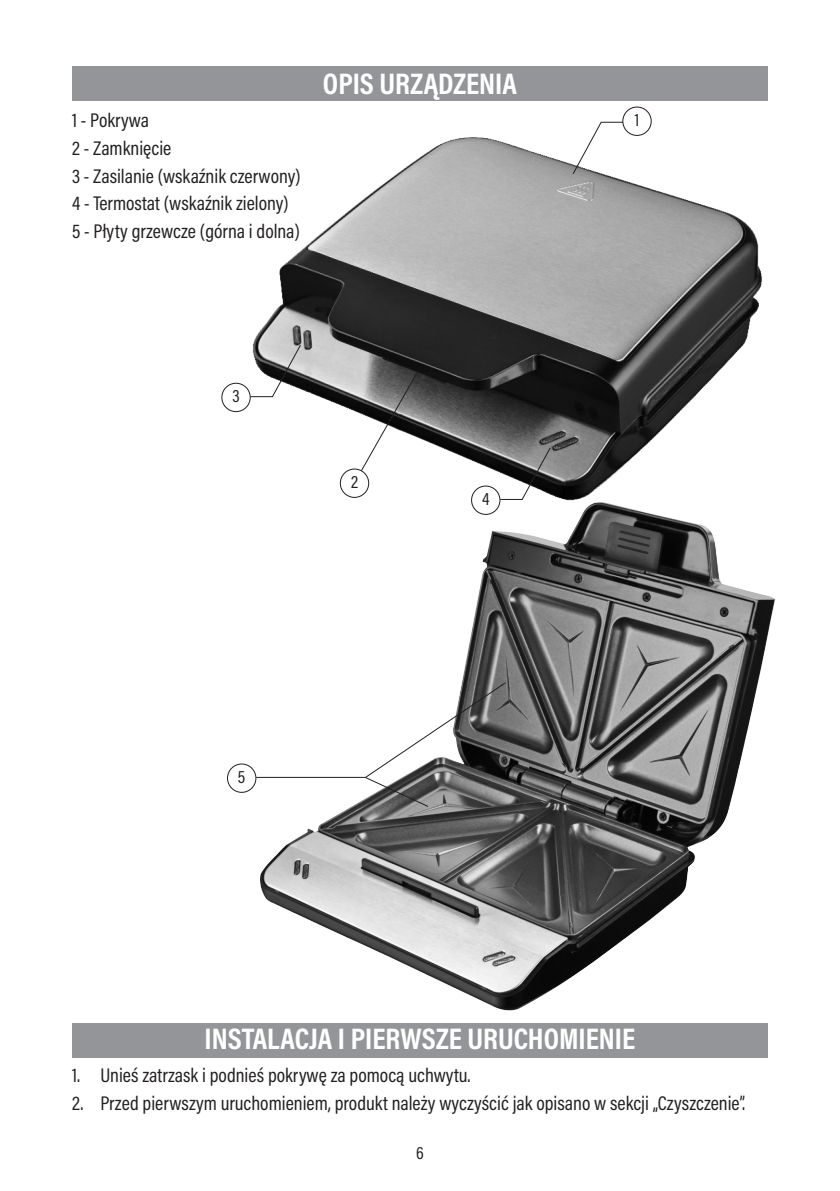
<style>
.page{position:relative;width:840px;height:1191px;background:#fff}
.page>*{position:absolute;margin:0;border:0;box-sizing:border-box;transform-origin:0 0}
.naglowek{font:700 30px "Acumin Pro Cond";color:#fff}
.txt02_mały{font:20px "Acumin Pro Cond";color:#231f20}
.t1{font:18px "Acumin Pro Cond";color:#231f20}
</style>
<div class="page">
<div style="left:72px;top:1022px;width:695px;height:35px;background:#939598"></div>
<div style="left:72px;top:66px;width:695px;height:35px;background:#939598"></div>
<img style="left:253px;top:137px;width:508px;height:364px">
<svg style="left:571px;top:121px;width:52px;height:54px"></svg>
<div style="left:622px;top:107px;width:29px;height:29px;border:1px solid #231f20;border-radius:50%"></div>
<svg style="left:249px;top:344px;width:53px;height:54px"></svg>
<div style="left:221px;top:383px;width:29px;height:29px;border:1px solid #231f20;border-radius:50%"></div>
<svg style="left:360px;top:370px;width:59px;height:102px"></svg>
<div style="left:339px;top:468px;width:30px;height:30px;border:1px solid #231f20;border-radius:50%"></div>
<svg style="left:499px;top:446px;width:52px;height:54px"></svg>
<div style="left:471px;top:485px;width:29px;height:30px;border:1px solid #231f20;border-radius:50%"></div>
<img style="left:260px;top:501px;width:515px;height:510px">
<div style="left:227px;top:763px;width:29px;height:30px;border:1px solid #231f20;border-radius:50%"></div>
<svg style="left:255px;top:681px;width:251px;height:126px"></svg>
<p class="txt02_mały" style="left:72px;top:108px;width:78px">1 - Pokrywa</p>
<p class="txt02_mały" style="left:72px;top:135px;width:101px">2 - Zamknięcie</p>
<p class="txt02_mały" style="left:72px;top:163px;width:230px">3 - Zasilanie (wskaźnik czerwony)</p>
<p class="txt02_mały" style="left:72px;top:191px;width:218px">4 - Termostat (wskaźnik zielony)</p>
<p class="txt02_mały" style="left:72px;top:218px;width:229px">5 - Płyty grzewcze (górna i dolna)</p>
<p class="naglowek" style="left:323px;top:64px;width:195px">OPIS URZĄDZENIA</p>
<p class="t1" style="left:232px;top:384px;width:9px">3</p>
<p class="t1" style="left:351px;top:470px;width:9px">2</p>
<p class="t1" style="left:482px;top:487px;width:9px">4</p>
<p class="t1" style="left:238px;top:765px;width:9px">5</p>
<p class="t1" style="left:634px;top:108px;width:6px">1</p>
<p class="naglowek" style="left:204px;top:1018px;width:432px">INSTALACJA I PIERWSZE URUCHOMIENIE</p>
<p class="txt02_mały" style="left:72px;top:1062px;width:400px">1. Unieś zatrzask i podnieś pokrywę za pomocą uchwytu.</p>
<p class="txt02_mały" style="left:72px;top:1089px;width:674px">2. Przed pierwszym uruchomieniem, produkt należy wyczyścić jak opisano w sekcji „Czyszczenie”.</p>
<p class="t1" style="left:416px;top:1141px;width:9px">6</p>
</div>
